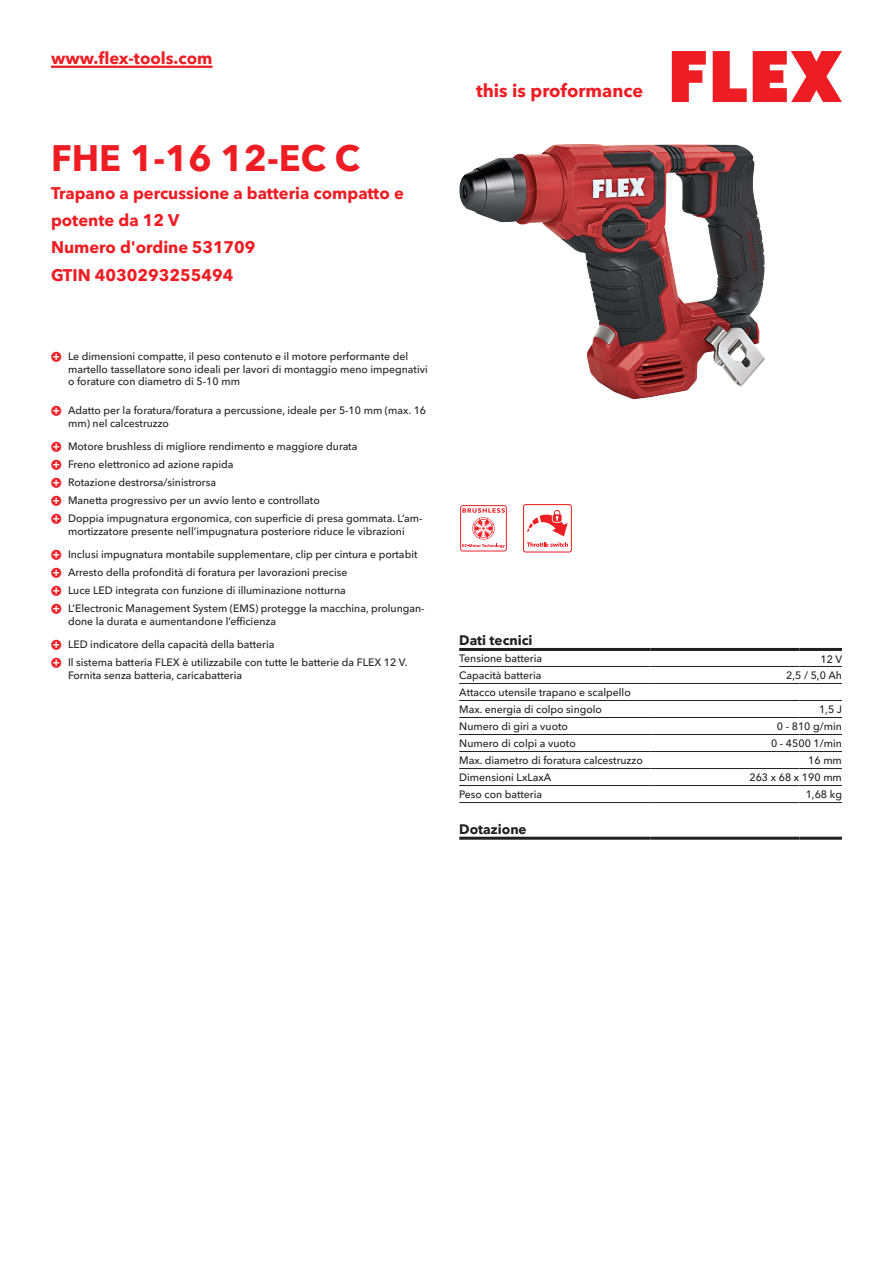
<style>
.page{position:relative;width:893px;height:1263px;background:#fff}
.page>*{position:absolute;margin:0;border:0;box-sizing:border-box;transform-origin:0 0}
.CB_AF_Product-name{font:700 36px "Avenir Next W1 G";color:#ee1d23}
.t1{font:700 18px "Avenir Next W1 G";color:#ee1d23}
.CB_AF_Product-short{font:700 16.5px/27px "Avenir Next W1 G";color:#ee1d23}
.CB_AF_Order-number{font:700 16.5px "Avenir Next W1 G";color:#ee1d23}
.CB_AF_Table-headline{font:700 13.5px "Avenir Next W1 G";color:#231f20}
.CB_AF_Table-specific{font:500 10.5px/12.6px "Avenir Next W1 G";color:#231f20}
</style>
<div class="page">
<svg style="left:672px;top:51px;width:34px;height:51px"></svg>
<svg style="left:713px;top:51px;width:34px;height:51px"></svg>
<svg style="left:753px;top:51px;width:89px;height:51px"></svg>
<hr style="left:51px;top:66px;width:162px;height:2px;background:#ee1d23">
<img style="left:459px;top:144px;width:306px;height:255px">
<hr style="left:459px;top:666px;width:192px;height:1px;background:#231f20">
<hr style="left:651px;top:666px;width:148px;height:1px;background:#231f20">
<hr style="left:799px;top:666px;width:43px;height:1px;background:#231f20">
<hr style="left:459px;top:683px;width:192px;height:1px;background:#231f20">
<hr style="left:651px;top:683px;width:148px;height:1px;background:#231f20">
<hr style="left:799px;top:683px;width:43px;height:1px;background:#231f20">
<hr style="left:459px;top:700px;width:192px;height:1px;background:#231f20">
<hr style="left:651px;top:700px;width:148px;height:1px;background:#231f20">
<hr style="left:799px;top:700px;width:43px;height:1px;background:#231f20">
<hr style="left:459px;top:717px;width:192px;height:1px;background:#231f20">
<hr style="left:651px;top:717px;width:148px;height:1px;background:#231f20">
<hr style="left:799px;top:717px;width:43px;height:1px;background:#231f20">
<hr style="left:459px;top:734px;width:192px;height:1px;background:#231f20">
<hr style="left:651px;top:734px;width:148px;height:1px;background:#231f20">
<hr style="left:799px;top:734px;width:43px;height:1px;background:#231f20">
<hr style="left:459px;top:751px;width:192px;height:1px;background:#231f20">
<hr style="left:651px;top:751px;width:148px;height:1px;background:#231f20">
<hr style="left:799px;top:751px;width:43px;height:1px;background:#231f20">
<hr style="left:459px;top:768px;width:192px;height:1px;background:#231f20">
<hr style="left:651px;top:768px;width:148px;height:1px;background:#231f20">
<hr style="left:799px;top:768px;width:43px;height:1px;background:#231f20">
<hr style="left:459px;top:785px;width:192px;height:1px;background:#231f20">
<hr style="left:651px;top:785px;width:148px;height:1px;background:#231f20">
<hr style="left:799px;top:785px;width:43px;height:1px;background:#231f20">
<hr style="left:459px;top:802px;width:192px;height:1px;background:#231f20">
<hr style="left:651px;top:802px;width:148px;height:1px;background:#231f20">
<hr style="left:799px;top:802px;width:43px;height:1px;background:#231f20">
<hr style="left:459px;top:648px;width:192px;height:3px;background:#231f20">
<hr style="left:651px;top:648px;width:148px;height:3px;background:#231f20">
<hr style="left:799px;top:648px;width:43px;height:3px;background:#231f20">
<hr style="left:459px;top:837px;width:192px;height:3px;background:#231f20">
<hr style="left:651px;top:837px;width:148px;height:3px;background:#231f20">
<hr style="left:799px;top:837px;width:43px;height:3px;background:#231f20">
<svg style="left:460px;top:505px;width:47px;height:46px"></svg>
<svg style="left:523px;top:504px;width:49px;height:48px"></svg>
<h3 class="CB_AF_Product-short" style="left:51px;top:43px;width:163px">www.flex-tools.com</h3>
<p class="CB_AF_Product-name" style="left:51px;top:130px;width:310px">FHE 1-16 12-EC C</p>
<p class="CB_AF_Product-short" style="left:51px;top:178px;width:354px">Trapano a percussione a batteria compatto e potente da 12 V</p>
<p class="CB_AF_Order-number" style="left:51px;top:234px;width:206px">Numero d'ordine 531709</p>
<p class="CB_AF_Order-number" style="left:51px;top:262px;width:184px">GTIN 4030293255494</p>
<p class="CB_AF_Table-specific" style="left:68px;top:349px;width:361px">Le dimensioni compatte, il peso contenuto e il motore performante del martello tassellatore sono ideali per lavori di montaggio meno impegnativi o forature con diametro di 5-10 mm</p>
<p class="CB_AF_Table-specific" style="left:68px;top:403px;width:360px">Adatto per la foratura/foratura a percussione, ideale per 5-10 mm (max. 16 mm) nel calcestruzzo</p>
<p class="CB_AF_Table-specific" style="left:68px;top:439px;width:291px">Motore brushless di migliore rendimento e maggiore durata</p>
<p class="CB_AF_Table-specific" style="left:68px;top:457px;width:167px">Freno elettronico ad azione rapida</p>
<p class="CB_AF_Table-specific" style="left:68px;top:475px;width:150px">Rotazione destrorsa/sinistrorsa</p>
<p class="CB_AF_Table-specific" style="left:68px;top:493px;width:253px">Manetta progressivo per un avvio lento e controllato</p>
<p class="CB_AF_Table-specific" style="left:68px;top:511px;width:356px">Doppia impugnatura ergonomica, con superficie di presa gommata. L’am&shy;mortizzatore presente nell’impugnatura posteriore riduce le vibrazioni</p>
<p class="CB_AF_Table-specific" style="left:68px;top:547px;width:351px">Inclusi impugnatura montabile supplementare, clip per cintura e portabit</p>
<p class="CB_AF_Table-specific" style="left:68px;top:565px;width:281px">Arresto della profondità di foratura per lavorazioni precise</p>
<p class="CB_AF_Table-specific" style="left:68px;top:583px;width:279px">Luce LED integrata con funzione di illuminazione notturna</p>
<p class="CB_AF_Table-specific" style="left:68px;top:601px;width:358px">L’Electronic Management System (EMS) protegge la macchina, prolungan&shy;done la durata e aumentandone l’efficienza</p>
<p class="CB_AF_Table-specific" style="left:68px;top:637px;width:208px">LED indicatore della capacità della batteria</p>
<p class="CB_AF_Table-specific" style="left:68px;top:655px;width:341px">Il sistema batteria FLEX è utilizzabile con tutte le batterie da FLEX 12 V.<br>Fornita senza batteria, caricabatteria</p>
<h2 class="t1" style="left:476px;top:77px;width:169px">this is proformance</h2>
<p class="CB_AF_Table-headline" style="left:459px;top:630px;width:75px">Dati tecnici</p>
<p class="CB_AF_Table-specific" style="left:459px;top:651px;width:84px">Tensione batteria</p>
<p class="CB_AF_Table-specific" style="left:820px;top:652px;width:23px">12 V</p>
<p class="CB_AF_Table-specific" style="left:459px;top:668px;width:84px">Capacità batteria</p>
<p class="CB_AF_Table-specific" style="left:786px;top:668px;width:57px">2,5 / 5,0 Ah</p>
<p class="CB_AF_Table-specific" style="left:459px;top:685px;width:173px">Attacco utensile trapano e scalpello</p>
<p class="CB_AF_Table-specific" style="left:459px;top:702px;width:144px">Max. energia di colpo singolo</p>
<p class="CB_AF_Table-specific" style="left:819px;top:702px;width:24px">1,5 J</p>
<p class="CB_AF_Table-specific" style="left:459px;top:719px;width:110px">Numero di giri a vuoto</p>
<p class="CB_AF_Table-specific" style="left:777px;top:719px;width:66px">0 - 810 g/min</p>
<p class="CB_AF_Table-specific" style="left:459px;top:736px;width:118px">Numero di colpi a vuoto</p>
<p class="CB_AF_Table-specific" style="left:771px;top:736px;width:72px">0 - 4500 1/min</p>
<p class="CB_AF_Table-specific" style="left:459px;top:753px;width:185px">Max. diametro di foratura calcestruzzo</p>
<p class="CB_AF_Table-specific" style="left:808px;top:753px;width:35px">16 mm</p>
<p class="CB_AF_Table-specific" style="left:459px;top:770px;width:94px">Dimensioni LxLaxA</p>
<p class="CB_AF_Table-specific" style="left:749px;top:770px;width:94px">263 x 68 x 190 mm</p>
<p class="CB_AF_Table-specific" style="left:459px;top:787px;width:84px">Peso con batteria</p>
<p class="CB_AF_Table-specific" style="left:806px;top:787px;width:38px">1,68 kg</p>
<p class="CB_AF_Table-headline" style="left:459px;top:818px;width:69px">Dotazione</p>
</div>
